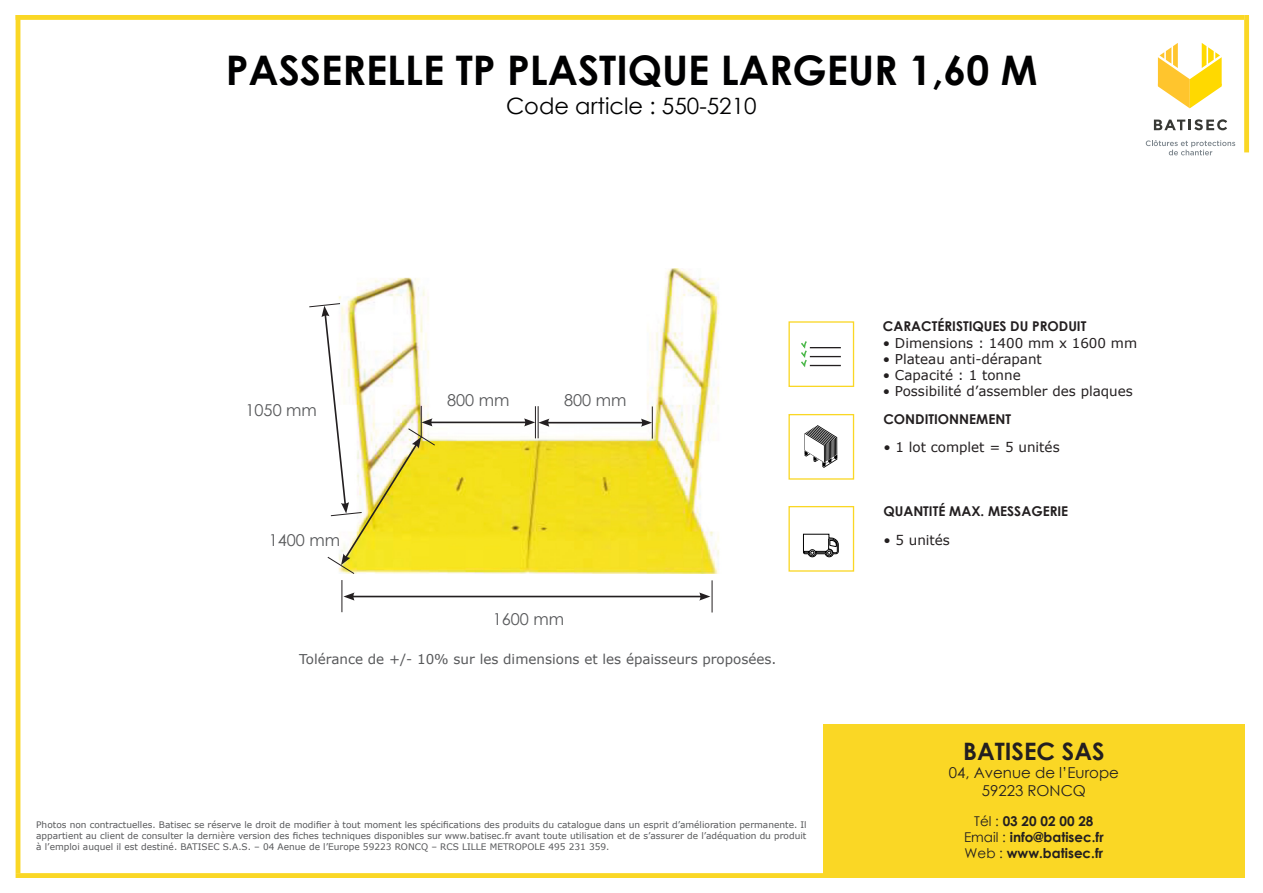
<style>
.page{position:relative;width:1263px;height:893px;background:#fff}
.page>*{position:absolute;margin:0;border:0;box-sizing:border-box;transform-origin:0 0}
.t1{font:700 40.8px "Century Gothic";color:#000001}
.t2{font:700 24px "Century Gothic";color:#231f20}
.t3{font:22.5px "Century Gothic";color:#000001}
.t4{font:16.35px "Century Gothic";color:#57585a}
.t5{font:15px/18px "Century Gothic";color:#231f20;text-align:center}
.t6{font:13.5px "Verdana";color:#231f20}
.t7{font:700 13.5px/16.2px "Century Gothic";color:#231f20;text-align:center}
.t8{font:13.5px "Verdana";color:#57585a}
.t9{font:9px/10.8px "Verdana";color:#57585a;text-align:justify}
.s1{font-weight:400}
</style>
<div class="page">
<div style="left:823px;top:725px;width:422px;height:153px;background:#fad725"></div>
<hr style="left:16px;top:15px;width:4px;height:858px;background:#fad725">
<div style="left:16px;top:15px;width:1228px;height:5px;background:#fad725"></div>
<div style="left:1244px;top:15px;width:5px;height:137px;background:#fad725"></div>
<div style="left:16px;top:873px;width:1229px;height:5px;background:#fad725"></div>
<svg style="left:1158px;top:43px;width:64px;height:65px"></svg>
<svg style="left:1154px;top:119px;width:73px;height:11px"></svg>
<svg style="left:1146px;top:140px;width:89px;height:15px"></svg>
<div style="left:788px;top:321px;width:66px;height:66px;border:1px solid #fad725"></div>
<div style="left:788px;top:414px;width:66px;height:66px;border:1px solid #fad725"></div>
<div style="left:788px;top:506px;width:66px;height:66px;border:1px solid #fad725"></div>
<svg style="left:804px;top:425px;width:33px;height:43px"></svg>
<hr style="left:810px;top:347px;width:31px;height:1px;background:#231f20">
<hr style="left:810px;top:356px;width:31px;height:1px;background:#231f20">
<hr style="left:810px;top:365px;width:31px;height:1px;background:#231f20">
<svg style="left:801px;top:341px;width:6px;height:26px"></svg>
<svg style="left:803px;top:534px;width:36px;height:23px"></svg>
<img style="left:338px;top:268px;width:382px;height:306px">
<hr style="left:712px;top:580px;width:1px;height:32px;background:#231f20">
<hr style="left:352px;top:596px;width:350px;height:1px;background:#231f20">
<svg style="left:343px;top:592px;width:12px;height:9px"></svg>
<svg style="left:699px;top:592px;width:11px;height:9px"></svg>
<hr style="left:341px;top:580px;width:1px;height:32px;background:#231f20">
<hr style="left:652px;top:406px;width:1px;height:33px;background:#231f20">
<hr style="left:547px;top:422px;width:97px;height:1px;background:#231f20">
<svg style="left:641px;top:419px;width:11px;height:8px"></svg>
<hr style="left:538px;top:406px;width:1px;height:32px;background:#231f20">
<hr style="left:535px;top:406px;width:1px;height:32px;background:#231f20">
<hr style="left:430px;top:422px;width:97px;height:1px;background:#231f20">
<svg style="left:309px;top:303px;width:127px;height:271px"></svg>
<svg style="left:524px;top:418px;width:25px;height:9px"></svg>
<hr style="left:421px;top:406px;width:1px;height:32px;background:#231f20">
<p class="t1" style="left:226px;top:39px;width:813px">PASSERELLE TP PLASTIQUE LARGEUR 1,60 M</p>
<p class="t3" style="left:506px;top:90px;width:252px">Code article : 550-5210</p>
<p class="t4" style="left:245px;top:398px;width:73px">1050 mm</p>
<p class="t4" style="left:269px;top:529px;width:73px">1400 mm</p>
<p class="t4" style="left:447px;top:389px;width:64px">800 mm</p>
<p class="t4" style="left:564px;top:389px;width:64px">800 mm</p>
<p class="t4" style="left:493px;top:607px;width:73px">1600 mm</p>
<p class="t8" style="left:299px;top:650px;width:479px">Tolérance de +/- 10% sur les dimensions et les épaisseurs proposées.</p>
<p class="t9" style="left:36px;top:819px;width:772px">Photos non contractuelles. Batisec se réserve le droit de modifier à tout moment les spécifications des produits du catalogue dans un esprit d’amélioration permanente. Il appartient au client de consulter la dernière version des fiches techniques disponibles sur www.batisec.fr avant toute utilisation et de s’assurer de l’adéquation du produit à l’emploi auquel il est destiné. BATISEC S.A.S. – 04 Aenue de l’Europe 59223 RONCQ – RCS LILLE METROPOLE 495 231 359.</p>
<p class="t7" style="left:883px;top:318px;width:205px">CARACTÉRISTIQUES DU PRODUIT</p>
<p class="t6" style="left:883px;top:333px;width:256px">• Dimensions : 1400 mm x 1600 mm</p>
<p class="t6" style="left:883px;top:350px;width:161px">• Plateau anti-dérapant</p>
<p class="t6" style="left:883px;top:366px;width:139px">• Capacité : 1 tonne</p>
<p class="t6" style="left:883px;top:382px;width:252px">• Possibilité d’assembler des plaques</p>
<p class="t7" style="left:883px;top:410px;width:129px">CONDITIONNEMENT</p>
<p class="t6" style="left:883px;top:438px;width:178px">• 1 lot complet = 5 unités</p>
<p class="t7" style="left:883px;top:503px;width:186px">QUANTITÉ MAX. MESSAGERIE</p>
<p class="t6" style="left:883px;top:530px;width:68px">• 5 unités</p>
<h2 class="t2" style="left:963px;top:733px;width:143px">BATISEC SAS</h2>
<h3 class="t5" style="left:949px;top:763px;width:172px">04, Avenue de l’Europe<br>59223 RONCQ</h3>
<h3 class="t7" style="left:964px;top:812px;width:141px"><span class="s1">Tél :</span> 03 20 02 00 28<br><span class="s1">Email :</span> info@batisec.fr<br><span class="s1">Web :</span> www.batisec.fr</h3>
</div>
